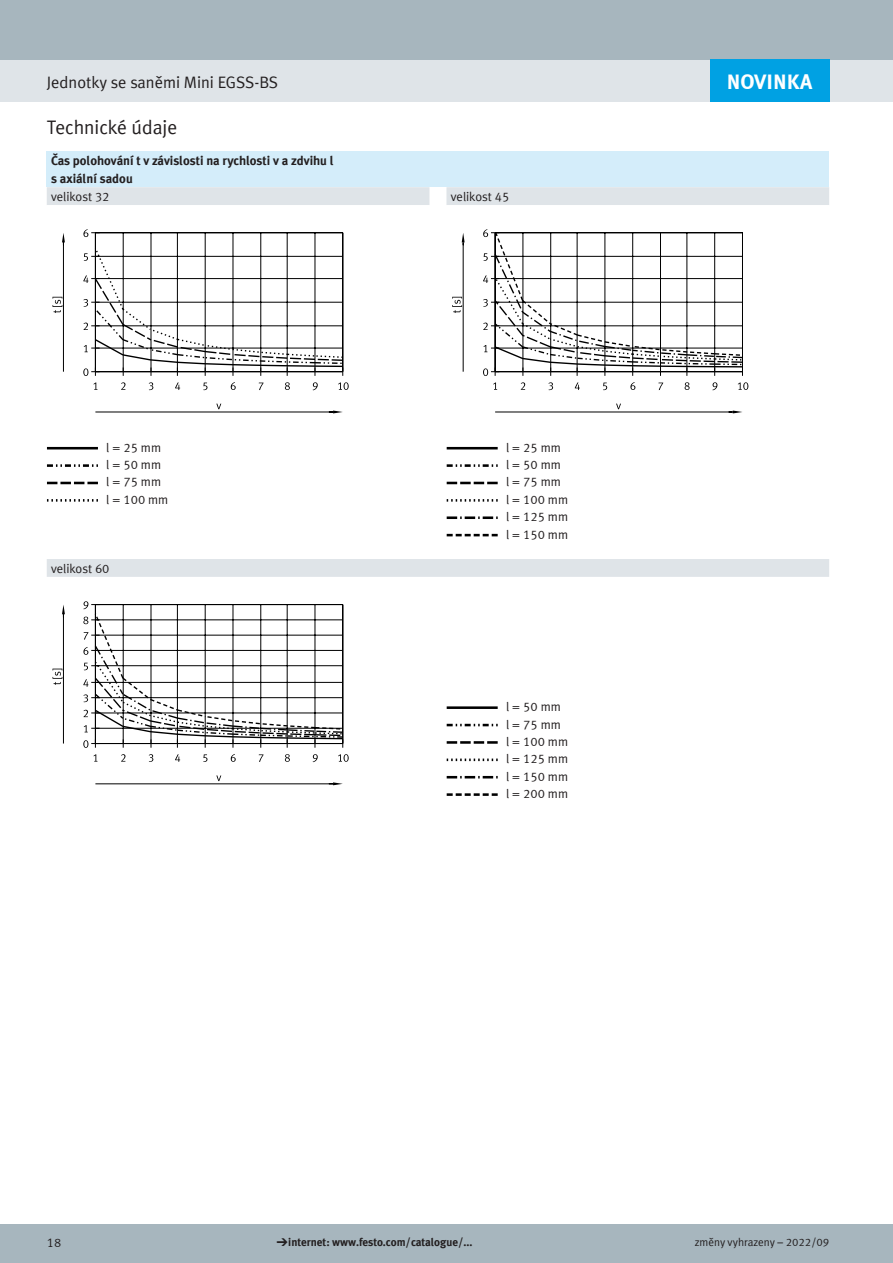
<style>
.page{position:relative;width:893px;height:1263px;background:#fff}
.page>*{position:absolute;margin:0;border:0;box-sizing:border-box;transform-origin:0 0}
.t1{font:700 21px "Meta Plus LF";color:#fff}
.FES_title_section{font:19.5px "Festo";letter-spacing:-.005em;color:#231f20}
.FES_title_family{font:16.5px "Festo";color:#231f20}
.FES_regular{font:12.75px "Festo";color:#231f20}
.FES_head_1_text{font:700 12.75px "Festo";letter-spacing:-.005em;color:#231f20}
.FES_head_2_text{font:12.75px "Festo";letter-spacing:-.005em;color:#231f20}
.t2{font:700 11.25px "Festo";color:#231f20}
.t3{font:11.25px "Festo";color:#231f20}
.s1{font-family:"Meto Pict 182";font-weight:400}
</style>
<div class="page">
<div style="left:0;top:1225px;width:893px;height:38px;background:#a7b6be"></div>
<div style="left:0;top:60px;width:893px;height:42px;background:#dfe4e8"></div>
<div style="left:0;top:0;width:893px;height:60px;background:#a7b6be"></div>
<div style="left:47px;top:151px;width:782px;height:36px;background:#d4edfa"></div>
<div style="left:47px;top:187px;width:782px;height:18px;background:#dfe4e8"></div>
<svg style="left:216px;top:403px;width:5px;height:6px"></svg>
<hr style="left:95px;top:412px;width:238px;height:1px;background:#000">
<svg style="left:329px;top:410px;width:14px;height:3px"></svg>
<svg style="left:53px;top:297px;width:9px;height:16px"></svg>
<hr style="left:63px;top:242px;width:1px;height:130px;background:#000">
<svg style="left:62px;top:233px;width:3px;height:12px"></svg>
<hr style="left:95px;top:233px;width:1px;height:139px;background:#000">
<hr style="left:123px;top:233px;width:1px;height:139px;background:#000">
<hr style="left:151px;top:233px;width:1px;height:139px;background:#000">
<hr style="left:177px;top:233px;width:1px;height:139px;background:#000">
<hr style="left:205px;top:233px;width:1px;height:139px;background:#000">
<hr style="left:233px;top:233px;width:1px;height:139px;background:#000">
<hr style="left:261px;top:233px;width:1px;height:139px;background:#000">
<hr style="left:287px;top:233px;width:1px;height:139px;background:#000">
<hr style="left:315px;top:233px;width:1px;height:139px;background:#000">
<hr style="left:342px;top:233px;width:1px;height:139px;background:#000">
<hr style="left:95px;top:232px;width:248px;height:1px;background:#000">
<svg style="left:93px;top:382px;width:4px;height:8px"></svg>
<svg style="left:121px;top:382px;width:4px;height:8px"></svg>
<svg style="left:149px;top:382px;width:4px;height:8px"></svg>
<svg style="left:175px;top:382px;width:5px;height:8px"></svg>
<svg style="left:203px;top:383px;width:4px;height:7px"></svg>
<svg style="left:231px;top:382px;width:5px;height:8px"></svg>
<svg style="left:259px;top:383px;width:5px;height:7px"></svg>
<svg style="left:285px;top:382px;width:5px;height:8px"></svg>
<svg style="left:313px;top:382px;width:5px;height:8px"></svg>
<svg style="left:338px;top:382px;width:11px;height:8px"></svg>
<svg style="left:83px;top:229px;width:17px;height:8px"></svg>
<svg style="left:83px;top:246px;width:261px;height:130px"></svg>
<svg style="left:616px;top:403px;width:5px;height:6px"></svg>
<hr style="left:495px;top:412px;width:238px;height:1px;background:#000">
<svg style="left:729px;top:410px;width:13px;height:3px"></svg>
<svg style="left:452px;top:297px;width:10px;height:16px"></svg>
<hr style="left:463px;top:242px;width:1px;height:130px;background:#000">
<svg style="left:462px;top:233px;width:3px;height:12px"></svg>
<svg style="left:493px;top:382px;width:4px;height:8px"></svg>
<svg style="left:521px;top:382px;width:4px;height:8px"></svg>
<svg style="left:548px;top:382px;width:5px;height:8px"></svg>
<svg style="left:575px;top:382px;width:5px;height:8px"></svg>
<svg style="left:603px;top:383px;width:4px;height:7px"></svg>
<svg style="left:630px;top:382px;width:5px;height:8px"></svg>
<svg style="left:658px;top:383px;width:5px;height:7px"></svg>
<svg style="left:685px;top:382px;width:5px;height:8px"></svg>
<svg style="left:712px;top:382px;width:5px;height:8px"></svg>
<svg style="left:738px;top:382px;width:10px;height:8px"></svg>
<svg style="left:483px;top:229px;width:260px;height:147px"></svg>
<hr style="left:47px;top:447px;width:51px;height:2px;background:#000">
<svg style="left:47px;top:464px;width:51px;height:3px"></svg>
<svg style="left:47px;top:482px;width:51px;height:2px"></svg>
<svg style="left:47px;top:499px;width:51px;height:3px"></svg>
<hr style="left:447px;top:447px;width:51px;height:2px;background:#000">
<svg style="left:447px;top:464px;width:51px;height:3px"></svg>
<svg style="left:447px;top:482px;width:51px;height:2px"></svg>
<svg style="left:447px;top:499px;width:51px;height:3px"></svg>
<svg style="left:447px;top:516px;width:51px;height:3px"></svg>
<svg style="left:447px;top:534px;width:51px;height:2px"></svg>
<div style="left:47px;top:559px;width:782px;height:18px;background:#dfe4e8"></div>
<svg style="left:216px;top:775px;width:5px;height:6px"></svg>
<hr style="left:95px;top:783px;width:238px;height:1px;background:#000">
<svg style="left:329px;top:782px;width:14px;height:3px"></svg>
<svg style="left:53px;top:669px;width:9px;height:16px"></svg>
<hr style="left:63px;top:614px;width:1px;height:129px;background:#000">
<svg style="left:62px;top:605px;width:3px;height:12px"></svg>
<svg style="left:93px;top:754px;width:4px;height:8px"></svg>
<svg style="left:121px;top:754px;width:4px;height:8px"></svg>
<svg style="left:149px;top:754px;width:4px;height:8px"></svg>
<svg style="left:175px;top:754px;width:5px;height:8px"></svg>
<svg style="left:203px;top:754px;width:4px;height:8px"></svg>
<svg style="left:231px;top:754px;width:5px;height:8px"></svg>
<svg style="left:259px;top:754px;width:5px;height:8px"></svg>
<svg style="left:285px;top:754px;width:5px;height:8px"></svg>
<svg style="left:313px;top:754px;width:5px;height:8px"></svg>
<svg style="left:338px;top:754px;width:11px;height:8px"></svg>
<svg style="left:83px;top:601px;width:261px;height:147px"></svg>
<hr style="left:447px;top:706px;width:51px;height:3px;background:#000">
<svg style="left:447px;top:724px;width:51px;height:2px"></svg>
<svg style="left:447px;top:741px;width:51px;height:3px"></svg>
<svg style="left:447px;top:758px;width:51px;height:3px"></svg>
<svg style="left:447px;top:776px;width:51px;height:2px"></svg>
<svg style="left:447px;top:793px;width:51px;height:3px"></svg>
<div style="left:710px;top:60px;width:119px;height:42px;background:#00a1e3"></div>
<p class="FES_title_family" style="left:47px;top:70px;width:233px">Jednotky se saněmi Mini EGSS-BS</p>
<p class="FES_title_section" style="left:47px;top:113px;width:132px">Technické údaje</p>
<p class="FES_head_1_text" style="left:51px;top:151px;width:284px">Čas polohování t v závislosti na rychlosti v a zdvihu l</p>
<p class="FES_head_1_text" style="left:51px;top:169px;width:83px">s axiální sadou</p>
<p class="FES_head_2_text" style="left:51px;top:187px;width:60px">velikost 32</p>
<p class="FES_head_2_text" style="left:451px;top:187px;width:60px">velikost 45</p>
<p class="FES_regular" style="left:106px;top:438px;width:56px">l = 25 mm</p>
<p class="FES_regular" style="left:106px;top:455px;width:56px">l = 50 mm</p>
<p class="FES_regular" style="left:106px;top:472px;width:56px">l = 75 mm</p>
<p class="FES_regular" style="left:106px;top:490px;width:63px">l = 100 mm</p>
<p class="FES_head_2_text" style="left:51px;top:558px;width:60px">velikost 60</p>
<p class="FES_regular" style="left:506px;top:438px;width:56px">l = 25 mm</p>
<p class="FES_regular" style="left:506px;top:455px;width:56px">l = 50 mm</p>
<p class="FES_regular" style="left:506px;top:472px;width:56px">l = 75 mm</p>
<p class="FES_regular" style="left:506px;top:490px;width:63px">l = 100 mm</p>
<p class="FES_regular" style="left:506px;top:507px;width:63px">l = 125 mm</p>
<p class="FES_regular" style="left:506px;top:525px;width:63px">l = 150 mm</p>
<p class="FES_regular" style="left:506px;top:697px;width:56px">l = 50 mm</p>
<p class="FES_regular" style="left:506px;top:714px;width:56px">l = 75 mm</p>
<p class="FES_regular" style="left:506px;top:732px;width:63px">l = 100 mm</p>
<p class="FES_regular" style="left:506px;top:749px;width:63px">l = 125 mm</p>
<p class="FES_regular" style="left:506px;top:767px;width:63px">l = 150 mm</p>
<p class="FES_regular" style="left:506px;top:784px;width:63px">l = 200 mm</p>
<p class="t1" style="left:727px;top:68px;width:87px">NOVINKA</p>
<p class="FES_head_2_text" style="left:47px;top:1233px;width:16px">18</p>
<p class="t2" style="left:276px;top:1234px;width:198px"><span class="s1">d</span> internet: www.festo.com/catalogue/...</p>
<p class="t3" style="left:695px;top:1234px;width:136px">změny vyhrazeny – 2022/09</p>
</div>
